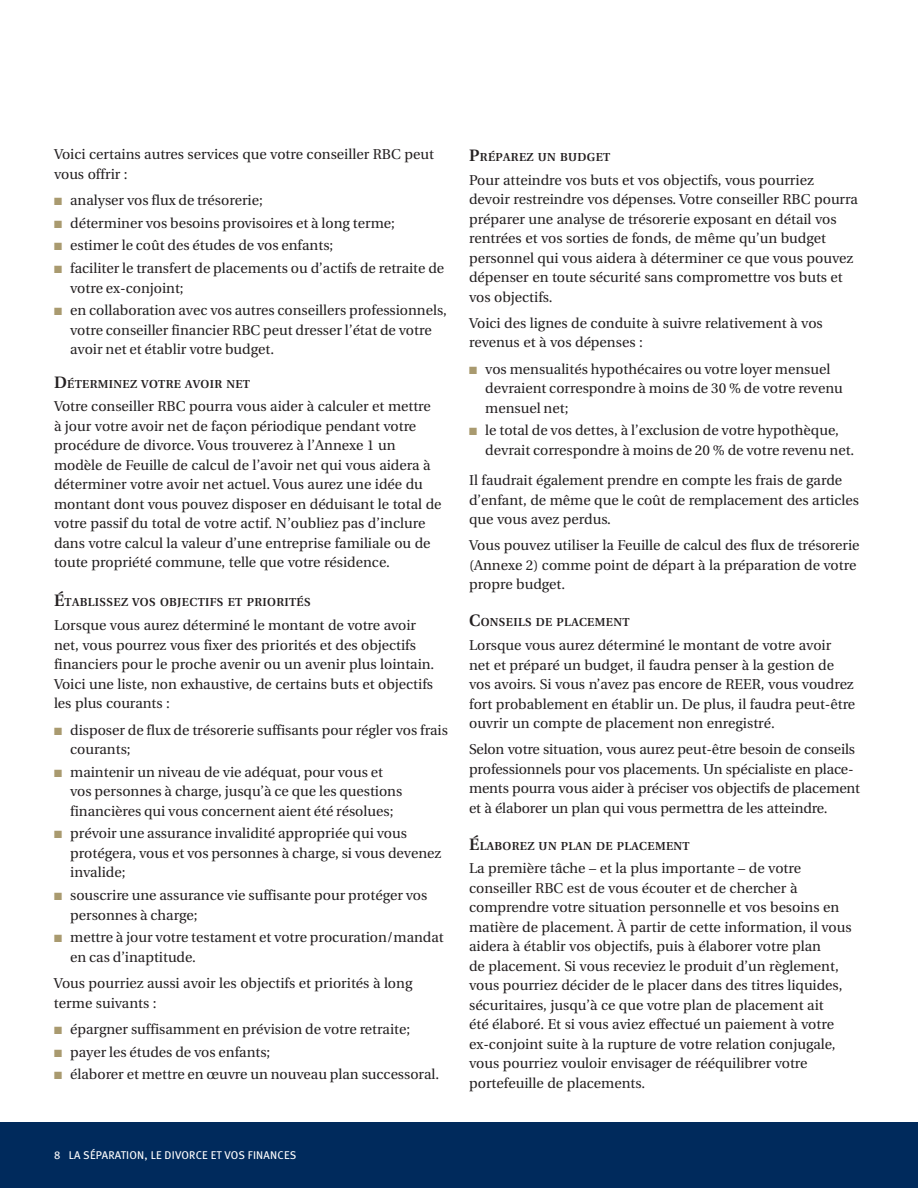
<style>
.page{position:relative;width:918px;height:1188px;background:#fff}
.page>*{position:absolute;margin:0;border:0;box-sizing:border-box;transform-origin:0 0}
.t1{font:14.25px/19.5px "Utopia";color:#231f20}
.t2{font:600 11.55px "Utopia";letter-spacing:.03em;color:#231f20}
.t3{font:11.25px "Meta Book LF";letter-spacing:.02em;color:#fff}
.s1{color:#a99a6f}
.s2{font-size:16.5px}
</style>
<div class="page">
<div style="left:0;top:1122px;width:918px;height:66px;background:#002a5c"></div>
<p class="t1" style="left:54px;top:145px;width:381px">Voici certains autres services que votre conseiller RBC peut vous offrir :</p>
<p class="t1" style="left:54px;top:191px;width:210px"><span class="s1">■</span> analyser vos flux de trésorerie;</p>
<p class="t1" style="left:54px;top:213px;width:342px"><span class="s1">■</span> déterminer vos besoins provisoires et à long terme;</p>
<p class="t1" style="left:54px;top:236px;width:281px"><span class="s1">■</span> estimer le coût des études de vos enfants;</p>
<p class="t1" style="left:70px;top:259px;width:376px;text-indent:-16px"><span class="s1">■</span> faciliter le transfert de placements ou d’actifs de retraite de votre ex-conjoint;</p>
<p class="t1" style="left:70px;top:301px;width:378px;text-indent:-16px"><span class="s1">■</span> en collaboration avec vos autres conseillers professionnels, votre conseiller financier RBC peut dresser l’état de votre avoir net et établir votre budget.</p>
<p class="t2" style="left:54px;top:377px;width:198px"><span class="s2">D</span>ÉTERMINEZ VOTRE AVOIR NET</p>
<p class="t1" style="left:54px;top:397px;width:389px">Votre conseiller RBC pourra vous aider à calculer et mettre à jour votre avoir net de façon périodique pendant votre procédure de divorce. Vous trouverez à l’Annexe 1 un modèle de Feuille de calcul de l’avoir net qui vous aidera à déterminer votre avoir net actuel. Vous aurez une idée du montant dont vous pouvez disposer en déduisant le total de votre passif du total de votre actif. N’oubliez pas d’inclure dans votre calcul la valeur d’une entreprise familiale ou de toute propriété commune, telle que votre résidence.</p>
<p class="t2" style="left:54px;top:596px;width:258px"><span class="s2">É</span>TABLISSEZ VOS OBJECTIFS ET PRIORITÉS</p>
<p class="t1" style="left:54px;top:616px;width:382px">Lorsque vous aurez déterminé le montant de votre avoir net, vous pourrez vous fixer des priorités et des objectifs financiers pour le proche avenir ou un avenir plus lointain.<br>Voici une liste, non exhaustive, de certains buts et objectifs les plus courants :</p>
<p class="t1" style="left:70px;top:720px;width:379px;text-indent:-16px"><span class="s1">■</span> disposer de flux de trésorerie suffisants pour régler vos frais courants;</p>
<p class="t1" style="left:70px;top:762px;width:334px;text-indent:-16px"><span class="s1">■</span> maintenir un niveau de vie adéquat, pour vous et vos personnes à charge, jusqu’à ce que les questions financières qui vous concernent aient été résolues;</p>
<p class="t1" style="left:70px;top:824px;width:373px;text-indent:-16px"><span class="s1">■</span> prévoir une assurance invalidité appropriée qui vous protégera, vous et vos personnes à charge, si vous devenez invalide;</p>
<p class="t1" style="left:70px;top:886px;width:359px;text-indent:-16px"><span class="s1">■</span> souscrire une assurance vie suffisante pour protéger vos personnes à charge;</p>
<p class="t1" style="left:70px;top:928px;width:375px;text-indent:-16px"><span class="s1">■</span> mettre à jour votre testament et votre procuration/mandat en cas d’inaptitude.</p>
<p class="t1" style="left:54px;top:974px;width:360px">Vous pourriez aussi avoir les objectifs et priorités à long terme suivants :</p>
<p class="t1" style="left:54px;top:1020px;width:358px"><span class="s1">■</span> épargner suffisamment en prévision de votre retraite;</p>
<p class="t1" style="left:54px;top:1042px;width:218px"><span class="s1">■</span> payer les études de vos enfants;</p>
<p class="t1" style="left:54px;top:1065px;width:387px"><span class="s1">■</span> élaborer et mettre en œuvre un nouveau plan successoral.</p>
<p class="t2" style="left:469px;top:150px;width:143px"><span class="s2">P</span>RÉPAREZ UN BUDGET</p>
<p class="t1" style="left:469px;top:170px;width:390px">Pour atteindre vos buts et vos objectifs, vous pourriez devoir restreindre vos dépenses. Votre conseiller RBC pourra préparer une analyse de trésorerie exposant en détail vos rentrées et vos sorties de fonds, de même qu’un budget personnel qui vous aidera à déterminer ce que vous pouvez dépenser en toute sécurité sans compromettre vos buts et vos objectifs.</p>
<p class="t1" style="left:469px;top:314px;width:355px">Voici des lignes de conduite à suivre relativement à vos revenus et à vos dépenses :</p>
<p class="t1" style="left:485px;top:359px;width:359px;text-indent:-16px"><span class="s1">■</span> vos mensualités hypothécaires ou votre loyer mensuel devraient correspondre à moins de 30 % de votre revenu mensuel net;</p>
<p class="t1" style="left:485px;top:421px;width:371px;text-indent:-16px"><span class="s1">■</span> le total de vos dettes, à l’exclusion de votre hypothèque, devrait correspondre à moins de 20 % de votre revenu net.</p>
<p class="t1" style="left:469px;top:471px;width:391px">Il faudrait également prendre en compte les frais de garde d’enfant, de même que le coût de remplacement des articles que vous avez perdus.</p>
<p class="t1" style="left:469px;top:536px;width:392px">Vous pouvez utiliser la Feuille de calcul des flux de trésorerie (Annexe 2) comme point de départ à la préparation de votre propre budget.</p>
<p class="t2" style="left:469px;top:616px;width:162px"><span class="s2">C</span>ONSEILS DE PLACEMENT</p>
<p class="t1" style="left:469px;top:636px;width:388px">Lorsque vous aurez déterminé le montant de votre avoir net et préparé un budget, il faudra penser à la gestion de vos avoirs. Si vous n’avez pas encore de REER, vous voudrez fort probablement en établir un. De plus, il faudra peut-être ouvrir un compte de placement non enregistré.</p>
<p class="t1" style="left:469px;top:740px;width:392px">Selon votre situation, vous aurez peut-être besoin de conseils professionnels pour vos placements. Un spécialiste en place&shy;ments pourra vous aider à préciser vos objectifs de placement et à élaborer un plan qui vous permettra de les atteindre.</p>
<p class="t2" style="left:469px;top:839px;width:222px"><span class="s2">É</span>LABOREZ UN PLAN DE PLACEMENT</p>
<p class="t1" style="left:469px;top:859px;width:384px">La première tâche – et la plus importante – de votre conseiller RBC est de vous écouter et de chercher à comprendre votre situation personnelle et vos besoins en matière de placement. À partir de cette information, il vous aidera à établir vos objectifs, puis à élaborer votre plan<br>de placement. Si vous receviez le produit d’un règlement, vous pourriez décider de le placer dans des titres liquides, sécuritaires, jusqu’à ce que votre plan de placement ait<br>été élaboré. Et si vous aviez effectué un paiement à votre ex-conjoint suite à la rupture de votre relation conjugale, vous pourriez vouloir envisager de rééquilibrer votre portefeuille de placements.</p>
<p class="t3" style="left:54px;top:1149px;width:244px">8 LA SÉPARATION, LE DIVORCE ET VOS FINANCES</p>
</div>
